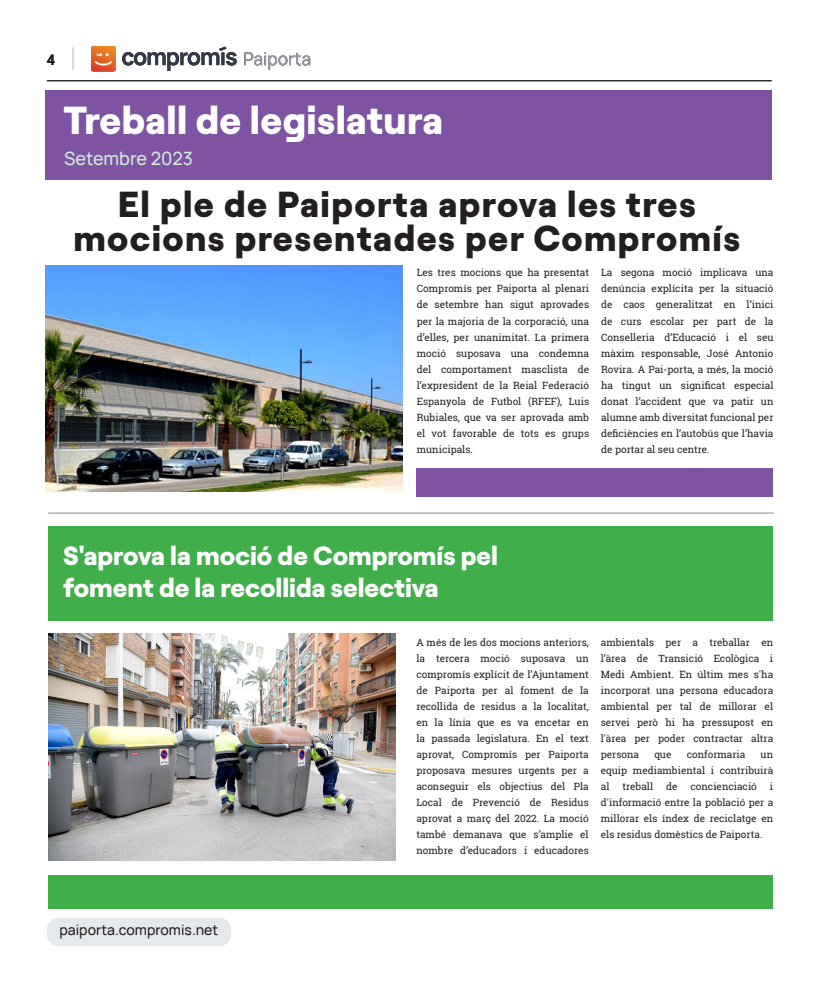
<style>
.page{position:relative;width:820px;height:993px;background:#fff}
.page>*{position:absolute;margin:0;border:0;box-sizing:border-box;transform-origin:0 0}
.t1{font:800 39px "Roobert TRIAL";letter-spacing:.01em;color:#fff}
.t2{font:800 36px "Roobert";letter-spacing:.04em;color:#231f20}
.t3{font:800 26.2px "Roobert";color:#fff}
.t4{font:500 18px "Manrope";color:#d3ead9}
.t5{font:700 14.4px "Roboto";color:#231f20}
.t6{font:500 14px "Manrope";color:#231f20}
.t7{font:10px/16px "Roboto Slab";color:#231f20;text-align:justify}
</style>
<div class="page">
<div style="left:47px;top:917px;width:184px;height:28px;background:#e5e8ed;border-radius:12px"></div>
<img style="left:91px;top:47px;width:220px;height:25px">
<img style="left:48px;top:633px;width:347px;height:227px">
<div style="left:48px;top:526px;width:724px;height:94px;background:#40ae49"></div>
<div style="left:45px;top:90px;width:726px;height:89px;background:#7e54a2"></div>
<hr style="left:47px;top:80px;width:724px;height:1px;background:#231f20">
<svg style="left:72px;top:47px;width:1px;height:23px"></svg>
<hr style="left:48px;top:512px;width:725px;height:1px;background:#231f20">
<img style="left:45px;top:266px;width:357px;height:225px">
<div style="left:416px;top:468px;width:356px;height:28px;background:#7e54a2"></div>
<div style="left:48px;top:874px;width:724px;height:33px;background:#40ae49"></div>
<h3 class="t5" style="left:47px;top:50px;width:10px">4</h3>
<p class="t1" style="left:64px;top:92px;width:380px">Treball de legislatura</p>
<p class="t4" style="left:64px;top:147px;width:130px">Setembre 2023</p>
<p class="t2" style="left:118px;top:178px;width:579px">El ple de Paiporta aprova les tres</p>
<p class="t2" style="left:73px;top:212px;width:668px">mocions presentades per Compromís</p>
<p class="t7" style="left:416px;top:264px;width:174px">Les tres mocions que ha presentat Compromís per Paiporta al plenari de setembre han sigut aprovades per la majoria de la corporació, una d’elles, per unanimitat. La primera moció suposava una condemna del comportament masclista de l’expresident de la Reial Federació Espanyola de Futbol (RFEF), Luis Rubiales, que va ser aprovada amb el vot favorable de tots es grups municipals.</p>
<p class="t7" style="left:601px;top:264px;width:174px">La segona moció implicava una denúncia explícita per la situació de caos generalitzat en l’inici de curs escolar per part de la Conselleria d’Educació i el seu màxim responsable, José Antonio Rovira. A Pai-porta, a més, la moció ha tingut un significat especial donat l’accident que va patir un alumne amb diversitat funcional per deficiències en l’autobús que l’havia de portar al seu centre.</p>
<p class="t3" style="left:63px;top:536px;width:436px">S'aprova la moció de Compromís pel</p>
<p class="t3" style="left:63px;top:568px;width:377px">foment de la recollida selectiva</p>
<p class="t7" style="left:416px;top:633px;width:174px">A més de les dos mocions anteriors, la tercera moció suposava un compromís explícit de l’Ajuntament de Paiporta per al foment de la recollida de residus a la localitat, en la línia que es va encetar en la passada legislatura. En el text aprovat, Compromís per Paiporta proposava mesures urgents per a aconseguir els objectius del Pla Local de Prevenció de Residus aprovat a març del 2022. La moció també demanava que s’amplie el nombre d’educadors i educadores</p>
<p class="t7" style="left:600px;top:633px;width:174px">ambientals per a treballar en l’àrea de Transició Ecològica i Medi Ambient. En últim mes s'ha incorporat una persona educadora ambiental per tal de millorar el servei però hi ha pressupost en l'àrea per poder contractar altra persona</p>
<p class="t7" style="left:654px;top:745px;width:19px">que</p>
<p class="t7" style="left:686px;top:745px;width:60px">conformaria</p>
<p class="t7" style="left:600px;top:745px;width:174px;text-indent:160px">un equip mediambiental i contribuirà al</p>
<p class="t7" style="left:600px;top:777px;width:174px;text-indent:169px">i d'informació entre la població per a millorar els índex de reciclatge en els residus domèstics de Paiporta.</p>
<p class="t7" style="left:622px;top:777px;width:32px">treball</p>
<p class="t7" style="left:666px;top:777px;width:13px">de</p>
<p class="t7" style="left:690px;top:777px;width:68px">concienciació</p>
<h3 class="t6" style="left:59px;top:921px;width:160px">paiporta.compromis.net</h3>
</div>
